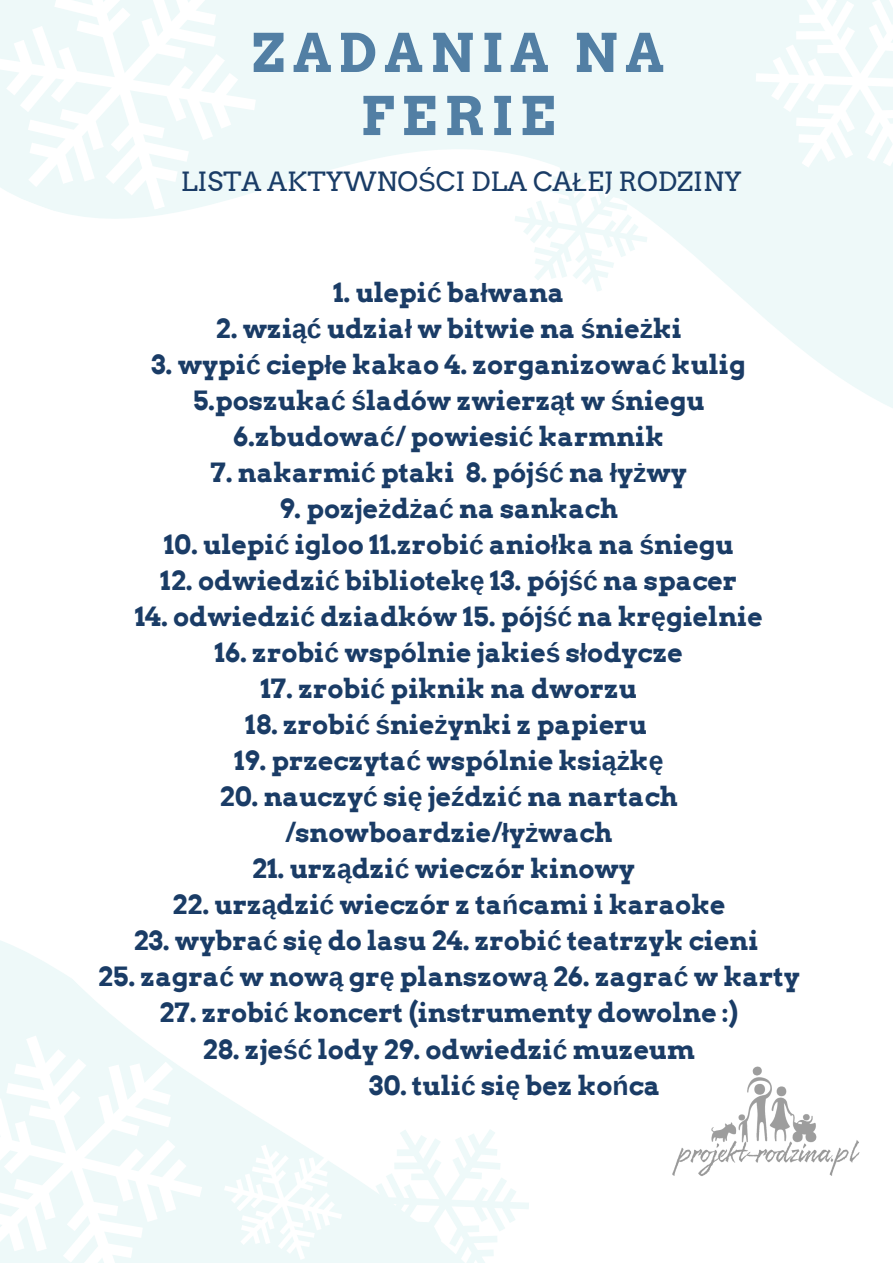
<style>
.page{position:relative;width:893px;height:1263px;background:#fff}
.page>*{position:absolute;margin:0;border:0;box-sizing:border-box;transform-origin:0 0}
.t1{font:700 52.95px/63px "Arvo";letter-spacing:.14em;color:#527fa4;text-align:center}
.t2{font:700 26.55px/36px "Arvo";color:#1a3c66;text-align:center}
.t3{font:26.55px "Arvo";color:#1a3c66}
.s1{font-family:"Liberation Sans"}
</style>
<div class="page">
<svg style="left:278px;top:0;width:615px;height:408px;fill:#eef9f9"></svg>
<svg style="left:502px;top:145px;width:156px;height:164px"></svg>
<svg style="left:0;top:940px;width:73px;height:40px;fill:#eef9f9"></svg>
<svg style="left:0;top:0;width:278px;height:219px;fill:#eef9f9"></svg>
<svg style="left:725px;top:0;width:168px;height:218px"></svg>
<svg style="left:0;top:980px;width:213px;height:283px;fill:#eef9f9"></svg>
<svg style="left:203px;top:1089px;width:326px;height:174px"></svg>
<img style="left:672px;top:1066px;width:188px;height:110px">
<h1 class="t1" style="left:252px;top:22px;width:413px">ZADANIA NA<br>FERIE</h1>
<p class="t3" style="left:181px;top:166px;width:562px">LISTA AKTYWNO<span class="s1">Ś</span>CI DLA CA<span class="s1">Ł</span>EJ RODZINY</p>
<p class="t2" style="left:333px;top:274px;width:233px">1. ulepi<span class="s1">ć</span> ba<span class="s1">ł</span>wana</p>
<p class="t2" style="left:215px;top:310px;width:468px">2. wzi<span class="s1">ąć</span> udzia<span class="s1">ł</span> w bitwie na <span class="s1">ś</span>nie<span class="s1">ż</span>ki</p>
<p class="t2" style="left:152px;top:346px;width:596px">3. wypi<span class="s1">ć</span> ciep<span class="s1">ł</span>e kakao 4. zorganizowa<span class="s1">ć</span> kulig<br>5.poszuka<span class="s1">ć ś</span>ladów zwierz<span class="s1">ą</span>t w <span class="s1">ś</span>niegu<br>6.zbudowa<span class="s1">ć</span>/ powiesi<span class="s1">ć</span> karmnik</p>
<p class="t2" style="left:210px;top:454px;width:478px">7. nakarmi<span class="s1">ć</span> ptaki 8. pój<span class="s1">ść</span> na <span class="s1">ł</span>y<span class="s1">ż</span>wy</p>
<p class="t2" style="left:279px;top:490px;width:340px">9. pozje<span class="s1">ż</span>d<span class="s1">ż</span>a<span class="s1">ć</span> na sankach</p>
<p class="t2" style="left:164px;top:526px;width:571px">10. ulepi<span class="s1">ć</span> igloo 11.zrobi<span class="s1">ć</span> anio<span class="s1">ł</span>ka na <span class="s1">ś</span>niegu</p>
<p class="t2" style="left:160px;top:563px;width:579px">12. odwiedzi<span class="s1">ć</span> bibliotek<span class="s1">ę</span> 13. pój<span class="s1">ść</span> na spacer</p>
<p class="t2" style="left:135px;top:599px;width:630px">14. odwiedzi<span class="s1">ć</span> dziadków 15. pój<span class="s1">ść</span> na kr<span class="s1">ę</span>gielnie</p>
<p class="t2" style="left:215px;top:635px;width:470px">16. zrobi<span class="s1">ć</span> wspólnie jakie<span class="s1">ś</span> s<span class="s1">ł</span>odycze</p>
<p class="t2" style="left:260px;top:671px;width:378px">17. zrobi<span class="s1">ć</span> piknik na dworzu</p>
<p class="t2" style="left:245px;top:707px;width:403px">18. zrobi<span class="s1">ć ś</span>nie<span class="s1">ż</span>ynki z papieru</p>
<p class="t2" style="left:234px;top:743px;width:431px">19. przeczyta<span class="s1">ć</span> wspólnie ksi<span class="s1">ąż</span>k<span class="s1">ę</span></p>
<p class="t2" style="left:220px;top:779px;width:460px">20. nauczy<span class="s1">ć</span> si<span class="s1">ę</span> je<span class="s1">ź</span>dzi<span class="s1">ć</span> na nartach /snowboardzie/<span class="s1">ł</span>y<span class="s1">ż</span>wach</p>
<p class="t2" style="left:252px;top:851px;width:385px">21. urz<span class="s1">ą</span>dzi<span class="s1">ć</span> wieczór kinowy</p>
<p class="t2" style="left:172px;top:887px;width:555px">22. urz<span class="s1">ą</span>dzi<span class="s1">ć</span> wieczór z ta<span class="s1">ń</span>cami i karaoke</p>
<p class="t2" style="left:134px;top:923px;width:626px">23. wybra<span class="s1">ć</span> si<span class="s1">ę</span> do lasu 24. zrobi<span class="s1">ć</span> teatrzyk cieni</p>
<p class="t2" style="left:98px;top:959px;width:703px">25. zagra<span class="s1">ć</span> w now<span class="s1">ą</span> gr<span class="s1">ę</span> planszow<span class="s1">ą</span> 26. zagra<span class="s1">ć</span> w karty</p>
<p class="t2" style="left:159px;top:995px;width:580px">27. zrobi<span class="s1">ć</span> koncert (instrumenty dowolne :)</p>
<p class="t2" style="left:202px;top:1031px;width:494px">28. zje<span class="s1">ść</span> lody 29. odwiedzi<span class="s1">ć</span> muzeum</p>
<p class="t2" style="left:369px;top:1067px;width:293px">30. tuli<span class="s1">ć</span> si<span class="s1">ę</span> bez ko<span class="s1">ń</span>ca</p>
</div>
